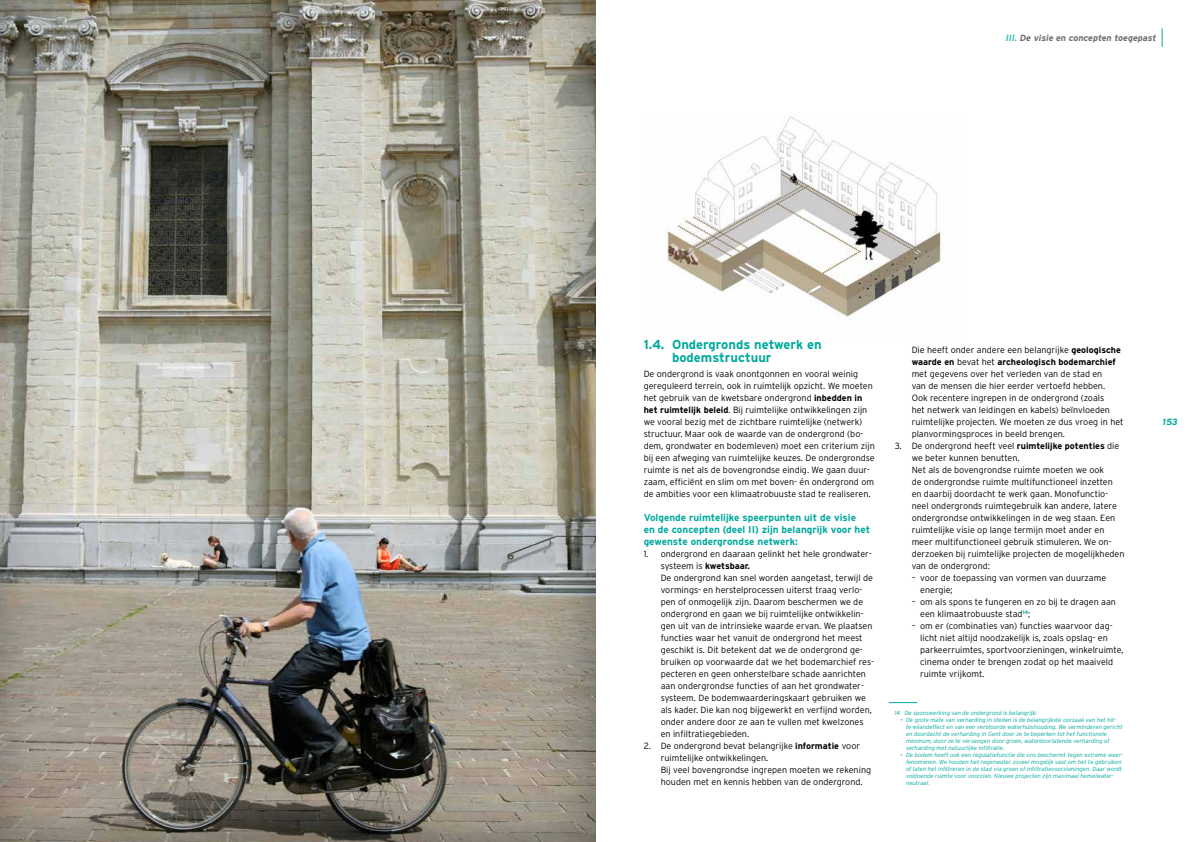
<style>
.page{position:relative;width:1191px;height:842px;background:#fff}
.page>*{position:absolute;margin:0;border:0;box-sizing:border-box;transform-origin:0 0}
.t1{font:700 13px/13px "Interstate";color:#00a99d}
.t2{font:700 10px/12px "Interstate";color:#00a99d}
.t3{font:300 9px/12px "Interstate";color:#000}
.t4{font:italic 700 9px "Interstate";color:#6d6e71}
.t5{font:italic 700 9px "Interstate";color:#00a99d}
.t6{font:italic 300 6px/7px "Interstate";color:#00a99d}
.s1{color:#2dbcb6}
.s2{font-weight:700}
</style>
<div class="page">
<svg style="left:1161px;top:28px;width:1px;height:19px"></svg>
<img style="left:0;top:0;width:595px;height:842px">
<img style="left:666px;top:116px;width:276px;height:202px">
<svg style="left:889px;top:702px;width:28px;height:1px"></svg>
<p class="t4" style="left:1005px;top:33px;width:152px"><span class="s1">III.</span> De visie en concepten toegepast</p>
<h1 class="t1" style="left:672px;top:338px;width:151px;text-indent:-28px">1.4. Ondergronds netwerk en bodemstructuur</h1>
<p class="t3" style="left:643px;top:368px;width:233px">De ondergrond is vaak onontgonnen en vooral weinig gereguleerd terrein, ook in ruimtelijk opzicht. We moeten het gebruik van de kwetsbare ondergrond <span class="s2">inbedden in het ruimtelijk beleid</span>. Bij ruimtelijke ontwikkelingen zijn we vooral bezig met de zichtbare ruimtelijke (netwerk) structuur. Maar ook de waarde van de ondergrond (bo&shy;dem, grondwater en bodemleven) moet een criterium zijn bij een afweging van ruimtelijke keuzes. De ondergrondse ruimte is net als de bovengrondse eindig. We gaan duur&shy;zaam, efficiënt en slim om met boven- én ondergrond om de ambities voor een klimaatrobuuste stad te realiseren.</p>
<p class="t2" style="left:643px;top:512px;width:228px">Volgende ruimtelijke speerpunten uit de visie<br>en de concepten (deel II) zijn belangrijk voor het gewenste ondergrondse netwerk:</p>
<p class="t3" style="left:660px;top:548px;width:215px;text-indent:-17px">1. ondergrond en daaraan gelinkt het hele grondwater&shy;systeem is <span class="s2">kwetsbaar.<br></span>De ondergrond kan snel worden aangetast, terwijl de vormings- en herstelprocessen uiterst traag verlo&shy;pen of onmogelijk zijn. Daarom beschermen we de ondergrond en gaan we bij ruimtelijke ontwikkelin&shy;gen uit van de intrinsieke waarde ervan. We plaatsen functies waar het vanuit de ondergrond het meest geschikt is. Dit betekent dat we de ondergrond ge&shy;bruiken op voorwaarde dat we het bodemarchief res&shy;pecteren en geen onherstelbare schade aanrichten aan ondergrondse functies of aan het grondwater&shy;systeem. De bodemwaarderingskaart gebruiken we als kader. Die kan nog bijgewerkt en verfijnd worden, onder andere door ze aan te vullen met kwelzones en infiltratiegebieden.</p>
<p class="t3" style="left:660px;top:740px;width:212px;text-indent:-17px">2. De ondergrond bevat belangrijke <span class="s2">informatie</span> voor ruimtelijke ontwikkelingen.<br>Bij veel bovengrondse ingrepen moeten we rekening houden met en kennis hebben van de ondergrond.</p>
<p class="t3" style="left:911px;top:344px;width:213px">Die heeft onder andere een belangrijke <span class="s2">geologische waarde en</span> bevat het <span class="s2">archeologisch bodemarchief </span>met gegevens over het verleden van de stad en<br>van de mensen die hier eerder vertoefd hebben.<br>Ook recentere ingrepen in de ondergrond (zoals<br>het netwerk van leidingen en kabels) beïnvloeden ruimtelijke projecten. We moeten ze dus vroeg in het planvormingsproces in beeld brengen.</p>
<p class="t3" style="left:911px;top:440px;width:214px;text-indent:-17px">3. De ondergrond heeft veel <span class="s2">ruimtelijke potenties</span> die we beter kunnen benutten.<br>Net als de bovengrondse ruimte moeten we ook<br>de ondergrondse ruimte multifunctioneel inzetten en daarbij doordacht te werk gaan. Monofunctio&shy;neel ondergronds ruimtegebruik kan andere, latere ondergrondse ontwikkelingen in de weg staan. Een ruimtelijke visie op lange termijn moet ander en meer multifunctioneel gebruik stimuleren. We on&shy;derzoeken bij ruimtelijke projecten de mogelijkheden van de ondergrond:</p>
<p class="t3" style="left:920px;top:572px;width:188px;text-indent:-9px">– voor de toepassing van vormen van duurzame energie;</p>
<p class="t3" style="left:920px;top:596px;width:197px;text-indent:-9px">– om als spons te fungeren en zo bij te dragen aan een klimaatrobuuste stad<sup>14</sup>;</p>
<p class="t3" style="left:920px;top:620px;width:205px;text-indent:-9px">– om er (combinaties van) functies waarvoor dag&shy;licht niet altijd noodzakelijk is, zoals opslag- en parkeerruimtes, sportvoorzieningen, winkelruimte, cinema onder te brengen zodat op het maaiveld ruimte vrijkomt.</p>
<p class="t6" style="left:894px;top:710px;width:144px">14 De sponswerking van de ondergrond is belangrijk:</p>
<p class="t6" style="left:906px;top:717px;width:218px;text-indent:-6px">• De grote mate van verharding in steden is de belangrijkste oorzaak van het hit&shy;te-eilandeffect en van een verstoorde waterhuishouding. We verminderen gericht en doordacht de verharding in Gent door ze te beperken tot het functionele minimum, door ze te vervangen door groen, waterdoorlatende verharding of verharding met natuurlijke infiltratie.</p>
<p class="t6" style="left:906px;top:752px;width:219px;text-indent:-6px">• De bodem heeft ook een regulatiefunctie die ons beschermt tegen extreme weer&shy;fenomenen. We houden het regenwater zoveel mogelijk vast om het te gebruiken of laten het infiltreren in de stad via groen of infiltratievoorzieningen. Daar wordt voldoende ruimte voor voorzien. Nieuwe projecten zijn maximaal hemelwater&shy;neutraal.</p>
<p class="t5" style="left:1162px;top:416px;width:16px">153</p>
</div>
